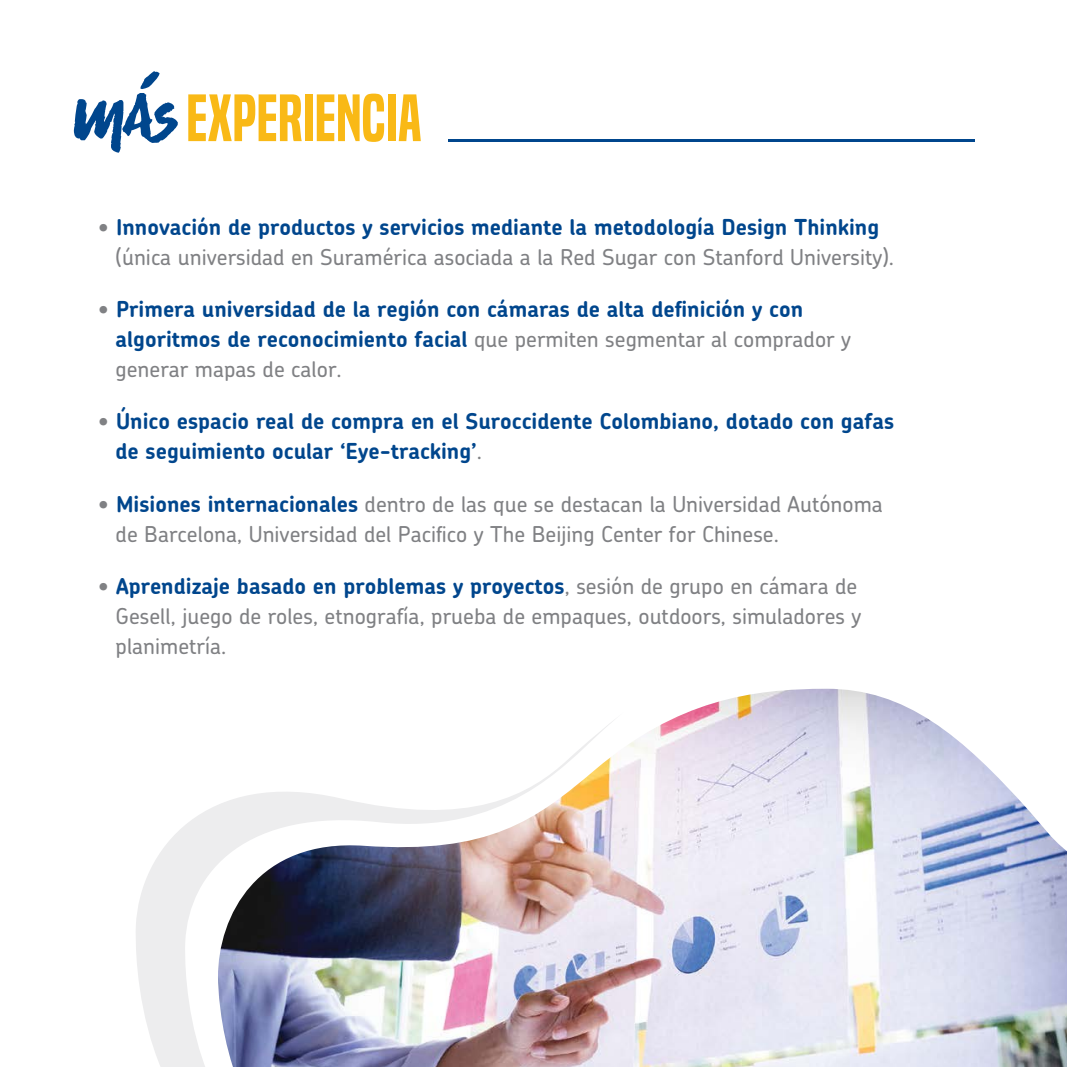
<style>
.page{position:relative;width:1067px;height:1067px;background:#fff}
.page>*{position:absolute;margin:0;border:0;box-sizing:border-box;transform-origin:0 0}
.t1{font:61.6px "Built Titling Sb";color:#f9b916}
.t2{font:500 21.88px/29.8px "Chevin";color:#808184}
.t3{font:700 21.88px/29.8px "Chevin";color:#00468d}
.s1{font-weight:700;color:#00468d}
.s2{font-weight:500;color:#808184}
</style>
<div class="page">
<svg style="left:74px;top:71px;width:104px;height:82px"></svg>
<hr style="left:448px;top:139px;width:526px;height:2px;background:#00468d">
<svg style="left:136px;top:805px;width:82px;height:262px;fill:#ededee"></svg>
<img style="left:218px;top:688px;width:849px;height:379px">
<h1 class="t1" style="left:186px;top:82px;width:237px">EXPERIENCIA</h1>
<p class="t2" style="left:116px;top:212px;width:780px;text-indent:-17px">• <span class="s1">Innovación de productos y servicios mediante la metodología Design Thinking </span>(única universidad en Suramérica asociada a la Red Sugar con Stanford University).</p>
<p class="t3" style="left:116px;top:294px;width:737px;text-indent:-17px"><span class="s2">•</span> Primera universidad de la región con cámaras de alta definición y con algoritmos de reconocimiento facial <span class="s2">que permiten segmentar al comprador y generar mapas de calor.</span></p>
<p class="t3" style="left:116px;top:406px;width:780px;text-indent:-17px"><span class="s2">•</span> Único espacio real de compra en el Suroccidente Colombiano, dotado con gafas de seguimiento ocular ‘Eye-tracking’<span class="s2">.</span></p>
<p class="t2" style="left:116px;top:488px;width:768px;text-indent:-17px">• <span class="s1">Misiones internacionales</span> dentro de las que se destacan la Universidad Autónoma de Barcelona, Universidad del Pacifico y The Beijing Center for Chinese.</p>
<p class="t2" style="left:116px;top:571px;width:747px;text-indent:-17px">• <span class="s1">Aprendizaje basado en problemas y proyectos</span>, sesión de grupo en cámara de<br>Gesell, juego de roles, etnografía, prueba de empaques, outdoors, simuladores y planimetría.</p>
</div>
